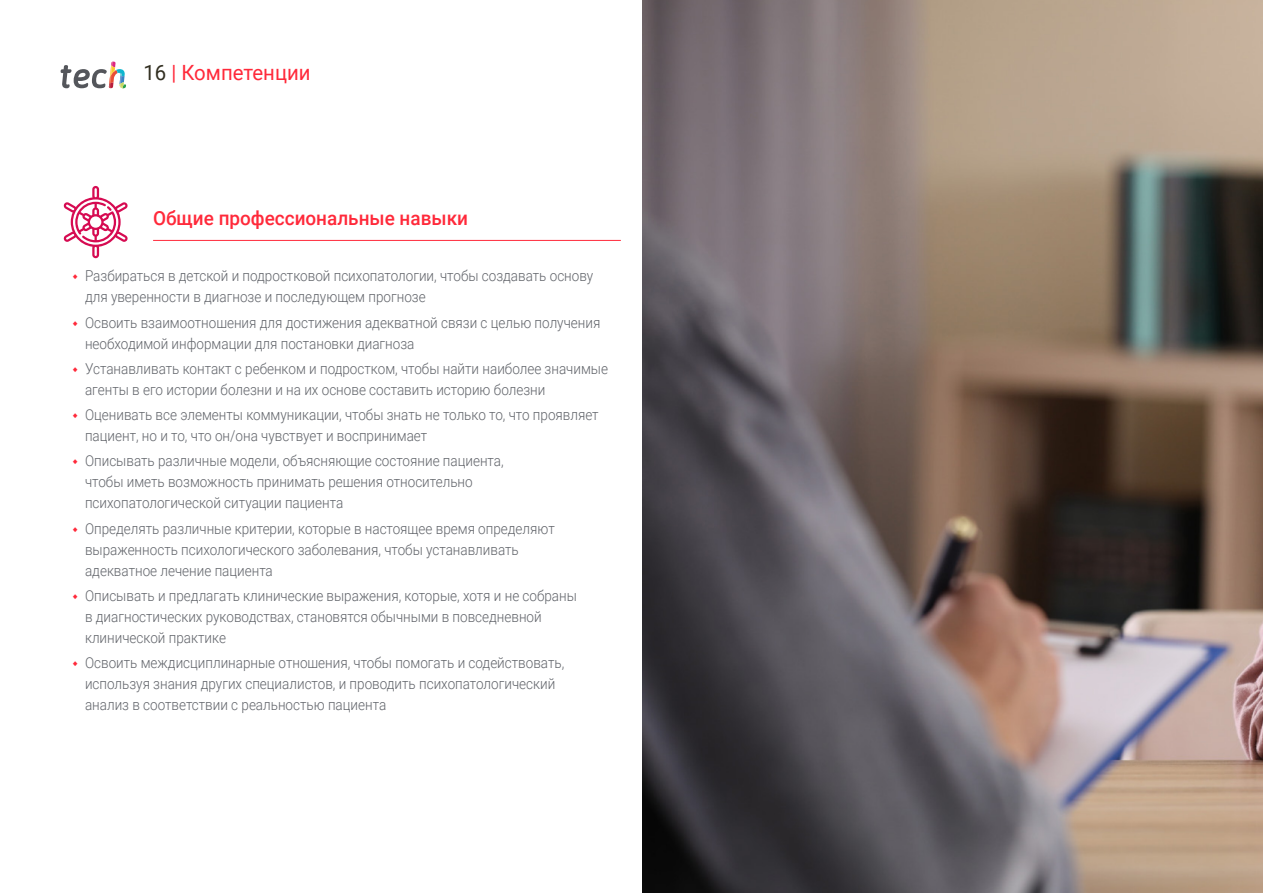
<style>
.page{position:relative;width:1263px;height:893px;background:#fff}
.page>*{position:absolute;margin:0;border:0;box-sizing:border-box;transform-origin:0 0}
.t1{font:21px "Roboto";color:#ff293a}
.t2{font:500 19.5px "Roboto";color:#ff293a}
.t3{font:300 15px/21px "Roboto";color:#61646a;scale:.9 1}
.s1{color:#312e20}
</style>
<div class="page">
<hr style="left:153px;top:240px;width:468px;height:1px;background:#ff293a">
<svg style="left:63px;top:186px;width:65px;height:72px"></svg>
<img style="left:642px;top:0;width:621px;height:893px">
<svg style="left:61px;top:62px;width:65px;height:27px"></svg>
<h1 class="t1" style="left:144px;top:57px;width:169px"><span class="s1">16</span> | Компетенции</h1>
<h2 class="t2" style="left:153px;top:204px;width:316px">Общие профессиональные навыки</h2>
<p class="t3" style="left:85px;top:265px;width:566px">Разбираться в детской и подростковой психопатологии, чтобы создавать основу для уверенности в диагнозе и последующем прогнозе</p>
<p class="t3" style="left:85px;top:311px;width:574px">Освоить взаимоотношения для достижения адекватной связи с целью получения необходимой информации для постановки диагноза</p>
<p class="t3" style="left:85px;top:358px;width:583px">Устанавливать контакт с ребенком и подростком, чтобы найти наиболее значимые агенты в его истории болезни и на их основе составить историю болезни</p>
<p class="t3" style="left:85px;top:404px;width:572px">Оценивать все элементы коммуникации, чтобы знать не только то, что проявляет пациент, но и то, что он/она чувствует и воспринимает</p>
<p class="t3" style="left:85px;top:450px;width:467px">Описывать различные модели, объясняющие состояние пациента, чтобы иметь возможность принимать решения относительно психопатологической ситуации пациента</p>
<p class="t3" style="left:85px;top:517px;width:524px">Определять различные критерии, которые в настоящее время определяют выраженность психологического заболевания, чтобы устанавливать адекватное лечение пациента</p>
<p class="t3" style="left:85px;top:585px;width:548px">Описывать и предлагать клинические выражения, которые, хотя и не собраны в диагностических руководствах, становятся обычными в повседневной клинической практике</p>
<p class="t3" style="left:85px;top:652px;width:534px">Освоить междисциплинарные отношения, чтобы помогать и содействовать, используя знания других специалистов, и проводить психопатологический анализ в соответствии с реальностью пациента</p>
</div>
